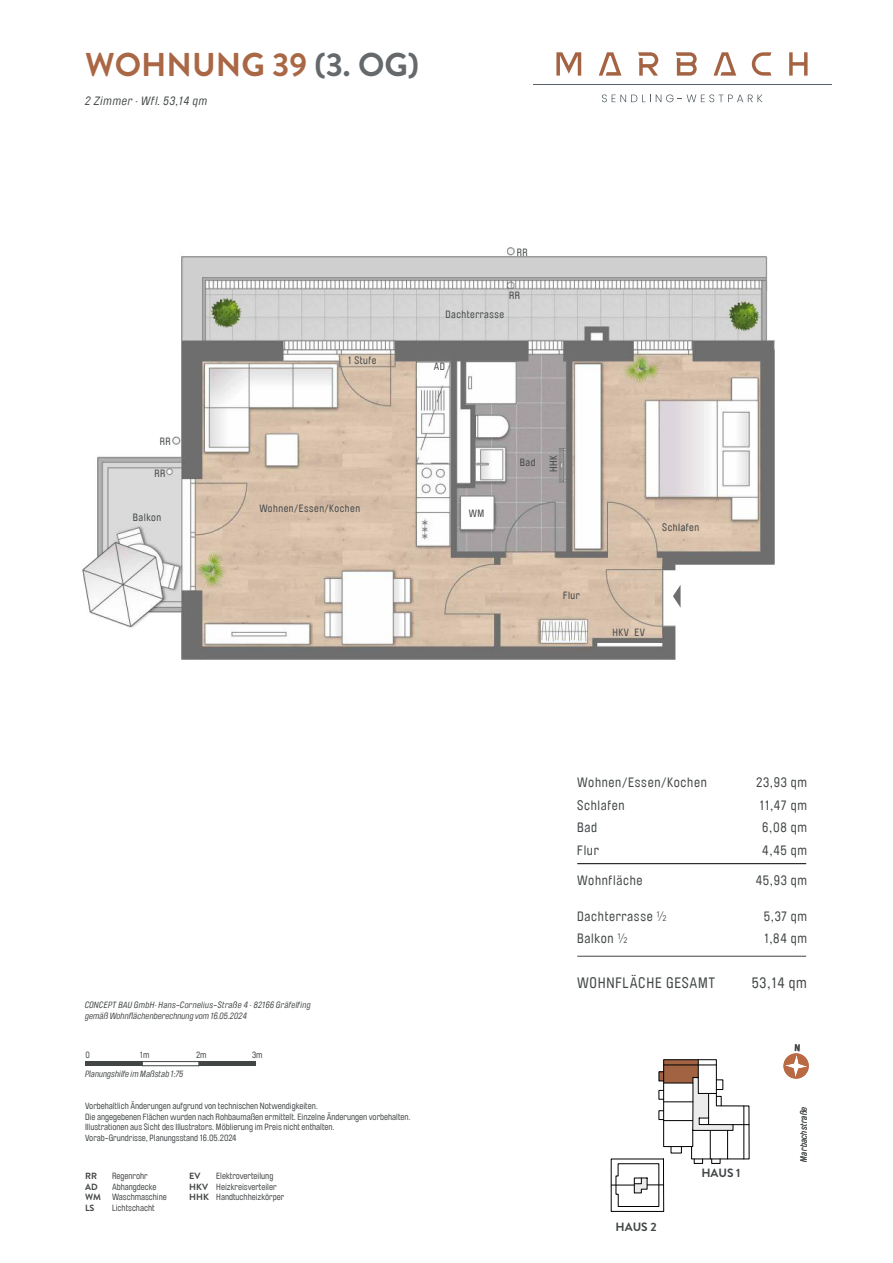
<style>
.page{position:relative;width:893px;height:1263px;background:#fff}
.page>*{position:absolute;margin:0;border:0;box-sizing:border-box;transform-origin:0 0}
.t1{font:700 33px "Brandon Grotesque";color:#aa6745}
.t2{font:15px "Brauer Neue";letter-spacing:.05em;color:#424647}
.t3{font:13.5px "Brauer Neue";letter-spacing:.05em;color:#424647}
.t4{font:italic 12px "Brauer Neue";letter-spacing:.05em;color:#424647}
.t5{font:700 12px "Brandon Grotesque";color:#424647}
.t6{font:10.5px "Brauer Neue";letter-spacing:.05em;color:#424647}
.t7{font:9px/10.8px "Brauer Neue";color:#424647}
.t8{font:italic 9px "Brauer Neue";letter-spacing:.025em;color:#424647}
.t9{font:italic 9px "Brauer Neue";letter-spacing:.005em;color:#424647}
.t10{font:700 9px "Brandon Grotesque";color:#424647}
.s1{color:#65696c}
.s2{font-family:"Brandon Grotesque";font-weight:700}
.s3{font-family:"DIN Pro";font-weight:300}
</style>
<div class="page">
<svg style="left:556px;top:52px;width:25px;height:24px"></svg>
<svg style="left:599px;top:52px;width:22px;height:24px"></svg>
<svg style="left:638px;top:52px;width:20px;height:24px"></svg>
<svg style="left:676px;top:52px;width:21px;height:24px"></svg>
<svg style="left:713px;top:52px;width:23px;height:24px"></svg>
<svg style="left:752px;top:52px;width:19px;height:24px"></svg>
<svg style="left:789px;top:52px;width:19px;height:24px"></svg>
<svg style="left:602px;top:94px;width:160px;height:8px"></svg>
<hr style="left:533px;top:85px;width:298px;height:1px;background:#566065">
<div style="left:85px;top:1061px;width:57px;height:5px;background:#424647"></div>
<div style="left:199px;top:1061px;width:57px;height:5px;background:#424647"></div>
<div style="left:142px;top:1061px;width:57px;height:5px;border:1px solid #424647"></div>
<svg style="left:611px;top:1059px;width:138px;height:153px"></svg>
<hr style="left:577px;top:863px;width:229px;height:1px;background:#000">
<hr style="left:577px;top:956px;width:229px;height:1px;background:#424647">
<img style="left:82px;top:247px;width:693px;height:413px">
<svg style="left:673px;top:585px;width:8px;height:23px"></svg>
<svg style="left:783px;top:1053px;width:26px;height:26px"></svg>
<h1 class="t1" style="left:85px;top:42px;width:335px">WOHNUNG 39 <span class="s1">(3. OG)</span></h1>
<h3 class="t4" style="left:85px;top:94px;width:123px">2 Zimmer · Wfl. 53,14 qm</h3>
<p class="t6" style="left:160px;top:436px;width:12px">RR</p>
<p class="t6" style="left:155px;top:468px;width:12px">RR</p>
<p class="t6" style="left:133px;top:511px;width:30px">Balkon</p>
<p class="t6" style="left:348px;top:354px;width:30px">1 Stufe</p>
<p class="t6" style="left:259px;top:503px;width:102px">Wohnen/Essen/Kochen</p>
<p class="t6" style="left:517px;top:247px;width:12px">RR</p>
<p class="t6" style="left:509px;top:289px;width:12px">RR</p>
<p class="t6" style="left:445px;top:308px;width:60px">Dachterrasse</p>
<p class="t6" style="left:434px;top:360px;width:13px">AD</p>
<p class="t6" style="left:469px;top:507px;width:17px">WM</p>
<p class="t6" style="left:520px;top:456px;width:17px">Bad</p>
<p class="t6" style="left:547px;top:472px;width:19px;rotate:-90deg">HHK</p>
<p class="t6" style="left:563px;top:589px;width:18px">Flur</p>
<p class="t6" style="left:662px;top:521px;width:38px">Schlafen</p>
<p class="t6" style="left:612px;top:626px;width:34px">HKV EV</p>
<p class="t8" style="left:85px;top:1000px;width:227px">CONCEPT BAU GmbH· Hans-Cornelius-Straße 4 · 82166 Gräfelfing</p>
<p class="t9" style="left:85px;top:1011px;width:163px">gemäß Wohnflächenberechnung vom 16.05.2024</p>
<p class="t7" style="left:85px;top:1049px;width:6px">0</p>
<p class="t7" style="left:140px;top:1049px;width:11px">1m</p>
<p class="t7" style="left:196px;top:1049px;width:12px">2m</p>
<p class="t7" style="left:252px;top:1049px;width:12px">3m</p>
<p class="t9" style="left:85px;top:1069px;width:100px">Planungshilfe im Maßstab 1:75</p>
<p class="t7" style="left:85px;top:1100px;width:327px">Vorbehaltlich Änderungen aufgrund von technischen Notwendigkeiten.<br>Die angegebenen Flächen wurden nach Rohbaumaßen ermittelt. Einzelne Änderungen vorbehalten.<br>Illustrationen aus Sicht des Illustrators. Möblierung im Preis nicht enthalten.<br>Vorab-Grundrisse, Planungsstand 16.05.2024</p>
<p class="t10" style="left:85px;top:1169px;width:13px">RR</p>
<p class="t7" style="left:112px;top:1170px;width:37px">Regenrohr</p>
<p class="t10" style="left:85px;top:1180px;width:14px">AD</p>
<p class="t7" style="left:85px;top:1181px;width:83px;text-indent:27px">Abhangdecke<br><span class="s2">WM</span> Waschmaschine</p>
<p class="t10" style="left:85px;top:1202px;width:11px">LS</p>
<p class="t7" style="left:112px;top:1203px;width:44px">Lichtschacht</p>
<p class="t7" style="left:189px;top:1170px;width:96px;text-indent:27px">Elektroverteilung<br><span class="s2">HKV</span> Heizkreisverteiler<br><span class="s2">HHK</span> Handtuchheizkörper</p>
<p class="t10" style="left:189px;top:1169px;width:13px">EV</p>
<h3 class="t3" style="left:577px;top:775px;width:131px">Wohnen/Essen/Kochen</h3>
<h3 class="t3" style="left:756px;top:775px;width:52px">23,93 qm</h3>
<h3 class="t3" style="left:577px;top:797px;width:49px">Schlafen</h3>
<h3 class="t3" style="left:759px;top:797px;width:49px">11,47 qm</h3>
<h3 class="t3" style="left:577px;top:820px;width:22px">Bad</h3>
<h3 class="t3" style="left:762px;top:820px;width:46px">6,08 qm</h3>
<h3 class="t3" style="left:577px;top:842px;width:23px">Flur</h3>
<h3 class="t3" style="left:762px;top:842px;width:46px">4,45 qm</h3>
<h3 class="t3" style="left:577px;top:872px;width:67px">Wohnfläche</h3>
<h3 class="t3" style="left:756px;top:872px;width:53px">45,93 qm</h3>
<h3 class="t3" style="left:577px;top:908px;width:91px">Dachterrasse <span class="s3">½</span></h3>
<h3 class="t3" style="left:764px;top:908px;width:44px">5,37 qm</h3>
<h3 class="t3" style="left:577px;top:931px;width:52px">Balkon <span class="s3">½</span></h3>
<h3 class="t3" style="left:764px;top:931px;width:44px">1,84 qm</h3>
<h2 class="t2" style="left:577px;top:974px;width:140px">WOHNFLÄCHE GESAMT</h2>
<h2 class="t2" style="left:752px;top:974px;width:57px">53,14 qm</h2>
<h3 class="t5" style="left:616px;top:1218px;width:43px">HAUS 2</h3>
<h3 class="t5" style="left:701px;top:1164px;width:41px">HAUS 1</h3>
<p class="t8" style="left:798px;top:1161px;width:56px;rotate:-90deg">Marbachstraße</p>
</div>
